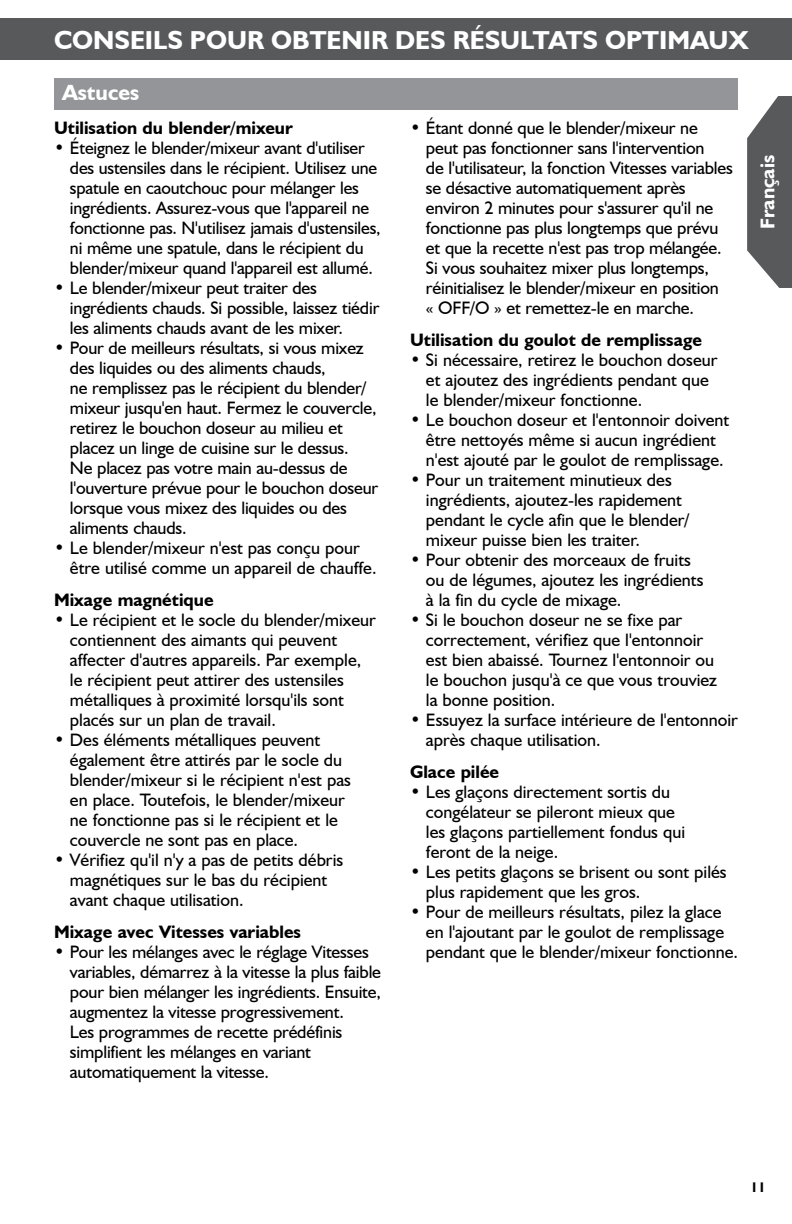
<style>
.page{position:relative;width:792px;height:1224px;background:#fff}
.page>*{position:absolute;margin:0;border:0;box-sizing:border-box;transform-origin:0 0}
.t1{font:700 26px "Humanist 521 BT";color:#fff}
.t2{font:700 22px "Humanist 521 BT";color:#fff}
.t3{font:700 20px "Humanist 521 BT";color:#fff}
.t4{font:18px/20px "Humanist 521 BT";color:#000}
.t5{font:700 18px "Humanist 521 BT";color:#000}
.t6{font:700 14px "Humanist 521 BT";color:#000}
</style>
<div class="page">
<svg style="left:747px;top:96px;width:45px;height:192px;background:#707173"></svg>
<div style="left:0;top:18px;width:792px;height:42px;background:#58595b"></div>
<div style="left:54px;top:78px;width:684px;height:32px;background:#939598"></div>
<h1 class="t1" style="left:54px;top:24px;width:17px">Conseils</h1>
<h1 class="t1" style="left:190px;top:24px;width:20px">pour</h1>
<h1 class="t1" style="left:271px;top:24px;width:18px">obtenir</h1>
<h1 class="t1" style="left:395px;top:24px;width:17px">des</h1>
<h1 class="t1" style="left:453px;top:24px;width:49px">résultats</h1>
<h1 class="t1" style="left:605px;top:24px;width:19px">optimaux</h1>
<p class="t2" style="left:62px;top:79px;width:79px">Astuces</p>
<p class="t5" style="left:54px;top:117px;width:240px">Utilisation du blender/mixeur</p>
<p class="t4" style="left:70px;top:138px;width:312px;text-indent:-16px">• Éteignez le blender/mixeur avant d'utiliser des ustensiles dans le récipient. Utilisez une spatule en caoutchouc pour mélanger les ingrédients. Assurez-vous que l'appareil ne fonctionne pas. N'utilisez jamais d'ustensiles, ni même une spatule, dans le récipient du blender/mixeur quand l'appareil est allumé.</p>
<p class="t4" style="left:70px;top:278px;width:311px;text-indent:-16px">• Le blender/mixeur peut traiter des ingrédients chauds. Si possible, laissez tiédir les aliments chauds avant de les mixer.</p>
<p class="t4" style="left:70px;top:338px;width:310px;text-indent:-16px">• Pour de meilleurs résultats, si vous mixez des liquides ou des aliments chauds,<br>ne remplissez pas le récipient du blender/ mixeur jusqu'en haut. Fermez le couvercle, retirez le bouchon doseur au milieu et placez un linge de cuisine sur le dessus.<br>Ne placez pas votre main au-dessus de l'ouverture prévue pour le bouchon doseur lorsque vous mixez des liquides ou des aliments chauds.</p>
<p class="t4" style="left:70px;top:538px;width:308px;text-indent:-16px">• Le blender/mixeur n'est pas conçu pour être utilisé comme un appareil de chauffe.</p>
<p class="t5" style="left:54px;top:589px;width:161px">Mixage magnétique</p>
<p class="t4" style="left:70px;top:610px;width:308px;text-indent:-16px">• Le récipient et le socle du blender/mixeur contiennent des aimants qui peuvent affecter d'autres appareils. Par exemple, le récipient peut attirer des ustensiles métalliques à proximité lorsqu'ils sont placés sur un plan de travail.</p>
<p class="t4" style="left:70px;top:730px;width:282px;text-indent:-16px">• Des éléments métalliques peuvent également être attirés par le socle du blender/mixeur si le récipient n'est pas en place. Toutefois, le blender/mixeur ne fonctionne pas si le récipient et le couvercle ne sont pas en place.</p>
<p class="t4" style="left:70px;top:850px;width:275px;text-indent:-16px">• Vérifiez qu'il n'y a pas de petits débris magnétiques sur le bas du récipient avant chaque utilisation.</p>
<p class="t5" style="left:54px;top:921px;width:249px">Mixage avec Vitesses variables</p>
<p class="t4" style="left:70px;top:942px;width:313px;text-indent:-16px">• Pour les mélanges avec le réglage Vitesses variables, démarrez à la vitesse la plus faible pour bien mélanger les ingrédients. Ensuite, augmentez la vitesse progressivement.<br>Les programmes de recette prédéfinis simplifient les mélanges en variant automatiquement la vitesse.</p>
<p class="t4" style="left:426px;top:118px;width:308px;text-indent:-16px">• Étant donné que le blender/mixeur ne peut pas fonctionner sans l'intervention<br>de l'utilisateur, la fonction Vitesses variables se désactive automatiquement après environ 2 minutes pour s'assurer qu'il ne fonctionne pas plus longtemps que prévu et que la recette n'est pas trop mélangée.<br>Si vous souhaitez mixer plus longtemps, réinitialisez le blender/mixeur en position<br>« OFF/O » et remettez-le en marche.</p>
<p class="t5" style="left:410px;top:329px;width:294px">Utilisation du goulot de remplissage</p>
<p class="t4" style="left:426px;top:350px;width:293px;text-indent:-16px">• Si nécessaire, retirez le bouchon doseur et ajoutez des ingrédients pendant que le blender/mixeur fonctionne.</p>
<p class="t4" style="left:410px;top:410px;width:321px;text-align:center">• Le bouchon doseur et l'entonnoir doivent être nettoyés même si aucun ingrédient n'est ajouté par le goulot de remplissage.</p>
<p class="t4" style="left:426px;top:470px;width:265px;text-indent:-16px">• Pour un traitement minutieux des ingrédients, ajoutez-les rapidement pendant le cycle afin que le blender/ mixeur puisse bien les traiter.</p>
<p class="t4" style="left:426px;top:549px;width:279px;text-indent:-16px">• Pour obtenir des morceaux de fruits ou de légumes, ajoutez les ingrédients à la fin du cycle de mixage.</p>
<p class="t4" style="left:426px;top:609px;width:293px;text-indent:-16px">• Si le bouchon doseur ne se fixe par correctement, vérifiez que l'entonnoir est bien abaissé. Tournez l'entonnoir ou le bouchon jusqu'à ce que vous trouviez la bonne position.</p>
<p class="t4" style="left:426px;top:709px;width:314px;text-indent:-16px">• Essuyez la surface intérieure de l'entonnoir après chaque utilisation.</p>
<p class="t5" style="left:410px;top:761px;width:91px">Glace pilée</p>
<p class="t4" style="left:426px;top:781px;width:261px;text-indent:-16px">• Les glaçons directement sortis du congélateur se pileront mieux que les glaçons partiellement fondus qui feront de la neige.</p>
<p class="t4" style="left:426px;top:861px;width:302px;text-indent:-16px">• Les petits glaçons se brisent ou sont pilés plus rapidement que les gros.</p>
<p class="t4" style="left:426px;top:901px;width:314px;text-indent:-16px">• Pour de meilleurs résultats, pilez la glace en l'ajoutant par le goulot de remplissage pendant que le blender/mixeur fonctionne.</p>
<p class="t3" style="left:755px;top:229px;width:75px;rotate:-90deg">Français</p>
<p class="t6" style="left:751px;top:1178px;width:17px">11</p>
</div>
